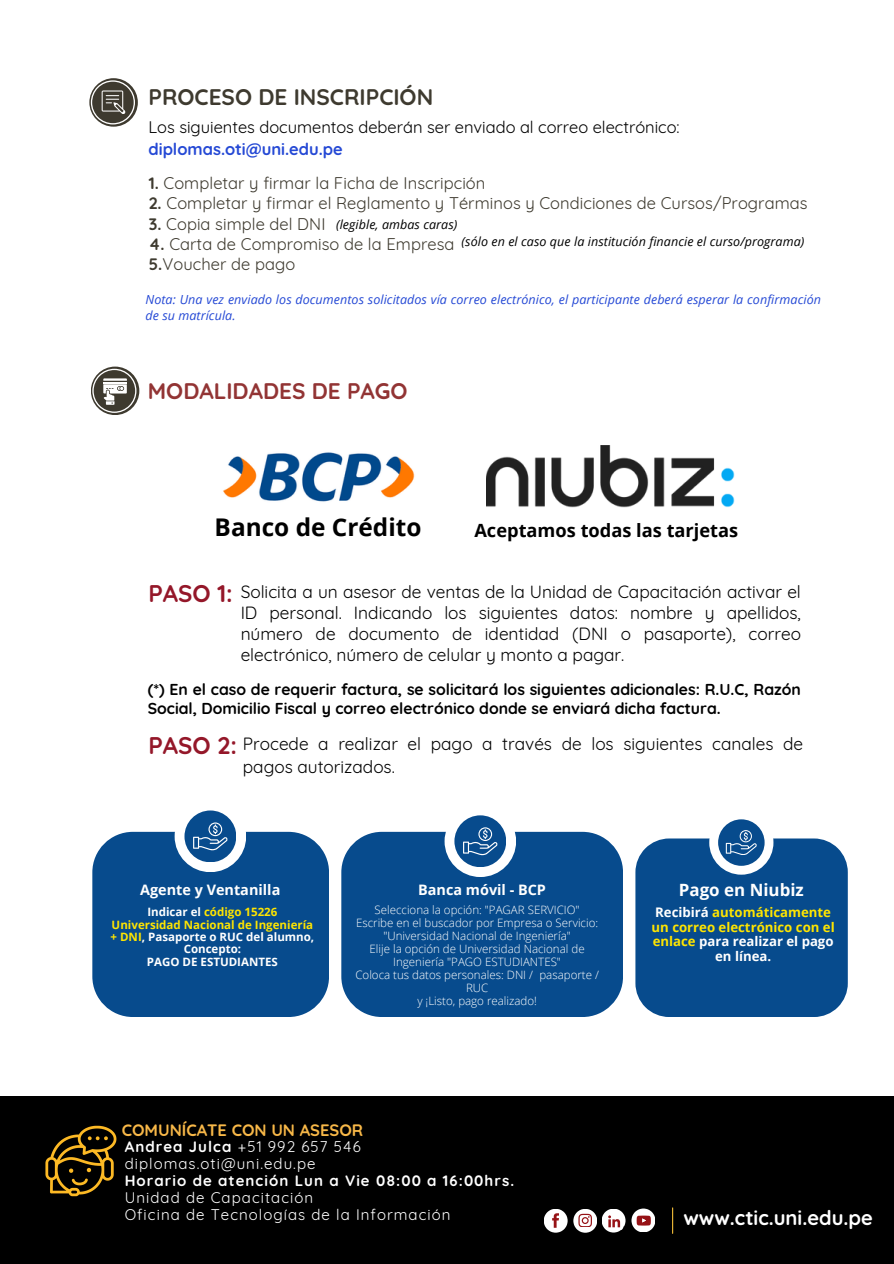
<style>
.page{position:relative;width:894px;height:1264px;background:#fff}
.page>*{position:absolute;margin:0;border:0;box-sizing:border-box;transform-origin:0 0}
.t1{font:700 24.3px "Open Sans";color:#000}
.t2{font:700 24px "Quicksand";color:#941729}
.t3{font:700 22.5px "Quicksand";color:#3e3a2f}
.t4{font:700 22.5px "Quicksand";color:#923434}
.t5{font:700 20.1px "Quicksand";color:#fff}
.t6{font:700 18.3px "Open Sans";color:#000}
.t7{font:17.25px/21px "Quicksand";color:#000;text-align:justify}
.t8{font:700 16.95px "Open Sans";color:#fff}
.t9{font:16.5px/20.2px "Quicksand";letter-spacing:.005em;color:#3e3a2f}
.t10{font:16.5px/22.5px "Quicksand";color:#000}
.t11{font:700 16.5px "Quicksand";color:#f8b848}
.t12{font:700 15.75px/19.2px "Quicksand";color:#000}
.t13{font:15px "Quicksand";letter-spacing:.07em;color:#fff}
.t14{font:700 15px "Quicksand";letter-spacing:.07em;color:#fff}
.t15{font:700 14.4px "Open Sans";color:#fff}
.t16{font:700 13.2px/14.9px "Open Sans";color:#ffe500;text-align:center}
.t17{font:italic 12.45px/15.9px "Open Sans";letter-spacing:.005em;color:#2549d5}
.t18{font:italic 12.45px "Open Sans";letter-spacing:.005em;color:#000}
.t19{font:300 11.55px/12.9px "Open Sans";color:#fff;text-align:center}
.t20{font:700 11.55px/12.5px "Open Sans";color:#ffe500;text-align:center}
.t21{font:700 11.55px "Open Sans";color:#fff}
.s1{font-weight:700;color:#2549d5}
.s2{font-weight:700}
.s3{color:#fff}
</style>
<div class="page">
<svg style="left:89px;top:78px;width:49px;height:49px"></svg>
<svg style="left:91px;top:80px;width:44px;height:44px;background:#737068"></svg>
<svg style="left:91px;top:366px;width:48px;height:49px"></svg>
<svg style="left:92px;top:369px;width:44px;height:44px"></svg>
<div style="left:0;top:1096px;width:893px;height:167px;background:#000"></div>
<svg style="left:672px;top:1207px;width:1px;height:26px"></svg>
<svg style="left:544px;top:1209px;width:23px;height:23px"></svg>
<svg style="left:631px;top:1208px;width:24px;height:24px"></svg>
<svg style="left:573px;top:1209px;width:52px;height:23px"></svg>
<img style="left:45px;top:1125px;width:72px;height:72px">
<img style="left:223px;top:452px;width:192px;height:50px">
<img style="left:486px;top:446px;width:248px;height:61px">
<div style="left:92px;top:831px;width:237px;height:186px;background:#074b8d;border-radius:41px"></div>
<div style="left:174px;top:800px;width:72px;height:72px;background:#fff;border-radius:50%"></div>
<div style="left:184px;top:810px;width:52px;height:52px;background:#074b8d;border-radius:50%"></div>
<svg style="left:193px;top:822px;width:35px;height:28px"></svg>
<div style="left:341px;top:831px;width:281px;height:186px;background:#074b8d;border-radius:40px"></div>
<div style="left:444px;top:805px;width:72px;height:72px;background:#fff;border-radius:50%"></div>
<div style="left:454px;top:815px;width:52px;height:52px;background:#074b8d;border-radius:50%"></div>
<svg style="left:463px;top:827px;width:34px;height:28px"></svg>
<div style="left:718px;top:819px;width:46px;height:46px;background:#074b8d;border-radius:50%"></div>
<svg style="left:635px;top:830px;width:212px;height:187px;background:#1c5a96"></svg>
<p class="t3" style="left:148px;top:82px;width:286px">PROCESO DE INSCRIPCIÓN</p>
<h1 class="t10" style="left:148px;top:115px;width:532px">Los siguientes documentos deberán ser enviado al correo electrónico: <span class="s1">diplomas.oti@uni.edu.pe</span></h1>
<h5 class="t9" style="left:149px;top:173px;width:338px"><span class="s2">1.</span> Completar y firmar la Ficha de Inscripción</h5>
<h5 class="t9" style="left:149px;top:193px;width:660px"><span class="s2">2.</span> Completar y firmar el Reglamento y Términos y Condiciones de Cursos/Programas</h5>
<h5 class="t9" style="left:149px;top:213px;width:178px"><span class="s2">3.</span> Copia simple del DNI</h5>
<h5 class="t9" style="left:149px;top:233px;width:307px"><span class="s2">4.</span> Carta de Compromiso de la Empresa<br><span class="s2">5.</span>Voucher de pago</h5>
<p class="t18" style="left:461px;top:233px;width:344px">(sólo en el caso que la institución financie el curso/programa)</p>
<p class="t18" style="left:336px;top:215px;width:123px">(legible, ambas caras)</p>
<h5 class="t17" style="left:145px;top:291px;width:676px">Nota: Una vez enviado los documentos solicitados vía correo electrónico, el participante deberá esperar la confirmación de su matrícula.</h5>
<p class="t4" style="left:148px;top:376px;width:261px">MODALIDADES DE PAGO</p>
<h4 class="t1" style="left:214px;top:509px;width:208px">Banco de Crédito</h4>
<p class="t6" style="left:474px;top:517px;width:265px">Aceptamos todas las tarjetas</p>
<h6 class="t2" style="left:148px;top:578px;width:86px">PASO 1:</h6>
<h1 class="t7" style="left:240px;top:581px;width:561px">Solicita a un asesor de ventas de la Unidad de Capacitación activar el ID personal. Indicando los siguientes datos: nombre y apellidos, número de documento de identidad (DNI o pasaporte), correo electrónico, número de celular y monto a pagar.</h1>
<h5 class="t12" style="left:148px;top:679px;width:654px">(*) En el caso de requerir factura, se solicitará los siguientes adicionales: R.U.C, Razón<br>Social, Domicilio Fiscal y correo electrónico donde se enviará dicha factura.</h5>
<p class="t7" style="left:243px;top:731px;width:561px;line-height:23.4px">Procede a realizar el pago a través de los siguientes canales de pagos autorizados.</p>
<p class="t2" style="left:148px;top:729px;width:90px">PASO 2:</p>
<p class="t15" style="left:140px;top:879px;width:142px">Agente y Ventanilla</p>
<p class="t20" style="left:147px;top:905px;width:131px"><span class="s3">Indicar el</span> código 15226</p>
<h6 class="t20" style="left:110px;top:917px;width:205px">Universidad Nacional de Ingeniería + DNI<span class="s3">, Pasaporte o RUC del alumno,<br>Concepto:</span></h6>
<p class="t21" style="left:147px;top:953px;width:132px">PAGO DE ESTUDIANTES</p>
<p class="t15" style="left:418px;top:879px;width:129px">Banca móvil - BCP</p>
<p class="t19" style="left:374px;top:903px;width:207px">Selecciona la opción: "PAGAR SERVICIO"</p>
<p class="t19" style="left:356px;top:916px;width:243px">Escribe en el buscador por Empresa o Servicio: "Universidad Nacional de Ingeniería"</p>
<p class="t19" style="left:369px;top:942px;width:216px">Elije la opción de Universidad Nacional de<br>Ingeniería "PAGO ESTUDIANTES"</p>
<p class="t19" style="left:355px;top:968px;width:245px">Coloca tus datos personales: DNI / pasaporte /<br>RUC</p>
<h4 class="t19" style="left:417px;top:994px;width:121px">y ¡Listo, pago realizado!</h4>
<h3 class="t8" style="left:678px;top:877px;width:126px">Pago en Niubiz</h3>
<p class="t16" style="left:651px;top:904px;width:184px"><span class="s3">Recibirá</span> automáticamente un correo electrónico con el enlace <span class="s3">para realizar el pago en línea.</span></p>
<h1 class="t11" style="left:122px;top:1118px;width:243px">COMUNÍCATE CON UN ASESOR</h1>
<p class="t13" style="left:125px;top:1137px;width:237px"><span class="s2">Andrea Julca</span> +51 992 657 546</p>
<h2 class="t13" style="left:125px;top:1154px;width:192px">diplomas.oti@uni.edu.pe</h2>
<p class="t14" style="left:125px;top:1171px;width:391px">Horario de atención Lun a Vie 08:00 a 16:00hrs.</p>
<h2 class="t13" style="left:125px;top:1187px;width:190px">Unidad de Capacitación</h2>
<h1 class="t13" style="left:125px;top:1204px;width:327px">Oficina de Tecnologías de la Información</h1>
<h5 class="t5" style="left:683px;top:1204px;width:191px">www.ctic.uni.edu.pe</h5>
</div>
